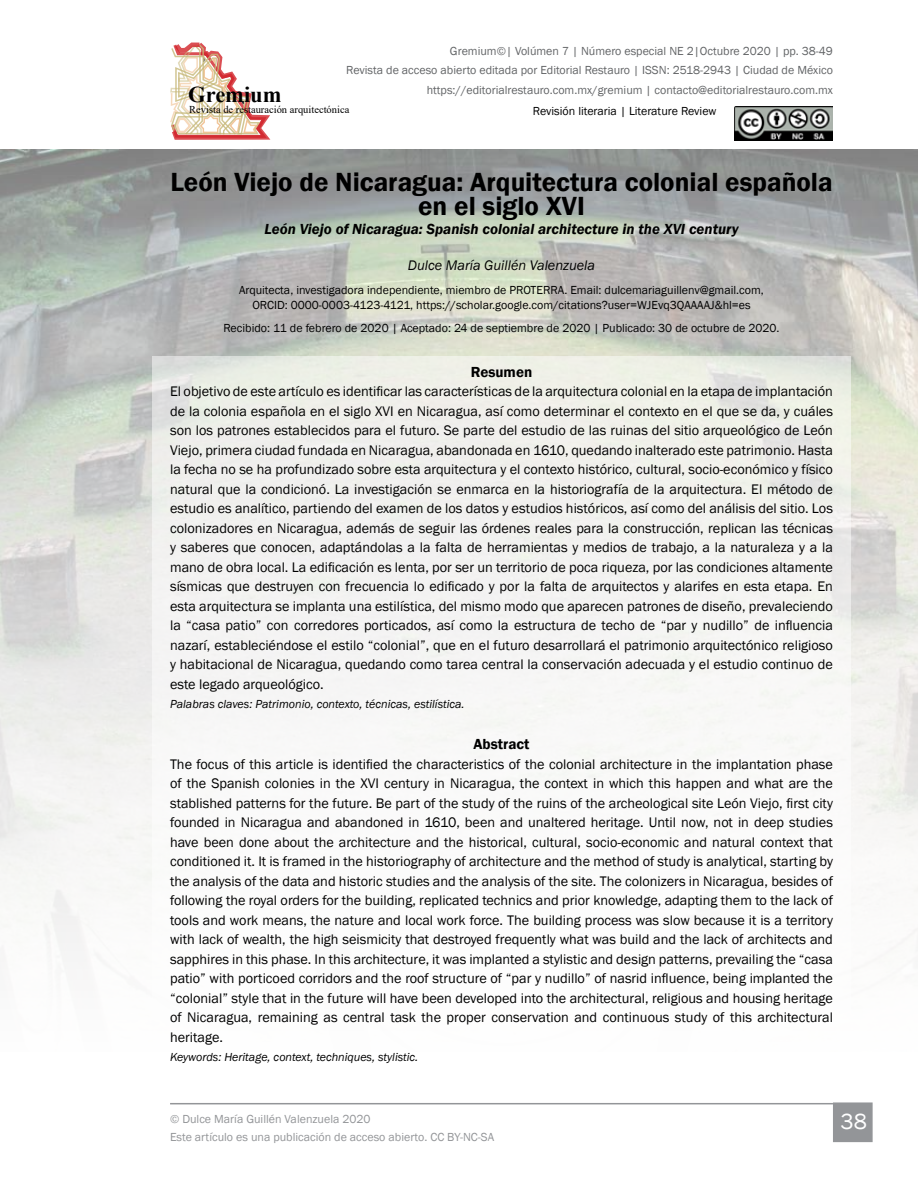
<style>
.page{position:relative;width:918px;height:1188px;background:#fff}
.page>*{position:absolute;margin:0;border:0;box-sizing:border-box;transform-origin:0 0}
.t1{font:600 27px/24px "Franklin Gothic";color:#000;text-align:center}
.t2{font:700 22.5px "Times New Roman";color:#000}
.t3{font:22.5px "Franklin Gothic";color:#fff}
.t4{font:italic 600 15px "Franklin Gothic";color:#000}
.t5{font:600 15px "Franklin Gothic";color:#000}
.t6{font:14.25px/19.5px "Franklin Gothic";color:#000;text-align:justify}
.t7{font:italic 14.25px "Franklin Gothic";color:#000}
.t8{font:12px/15px "Franklin Gothic";color:#000;text-align:center}
.t9{font:12px/19.5px "Franklin Gothic";color:#626466;text-align:right}
.t10{font:italic 12px "Franklin Gothic";color:#000}
.t11{font:12px "Franklin Gothic";color:#939598}
.t12{font:10.5px "Times New Roman";color:#000}
</style>
<div class="page">
<div style="left:833px;top:1102px;width:40px;height:40px;background:#939598;border:2px solid #939598"></div>
<hr style="left:170px;top:1103px;width:663px;height:1px;background:#939598">
<img style="left:734px;top:106px;width:99px;height:35px">
<svg style="left:170px;top:42px;width:101px;height:98px"></svg>
<img style="left:0;top:150px;width:918px;height:812px">
<div style="left:152px;top:356px;width:699px;height:726px;background:linear-gradient(to bottom,#edede8,#fff)"></div>
<p class="t9" style="left:346px;top:41px;width:488px">Gremium©| Volúmen 7 | Número especial NE 2|Octubre 2020 | pp. 38-49<br>Revista de acceso abierto editada por Editorial Restauro | ISSN: 2518-2943 | Ciudad de México https://editorialrestauro.com.mx/gremium | contacto@editorialrestauro.com.mx</p>
<p class="t12" style="left:189px;top:102px;width:162px">Revista de restauración arquitectónica</p>
<h2 class="t2" style="left:188px;top:79px;width:95px">Gremium</h2>
<p class="t8" style="left:533px;top:103px;width:185px">Revisión literaria | Literature Review</p>
<h1 class="t1" style="left:170px;top:170px;width:664px">León Viejo de Nicaragua: Arquitectura colonial española en el siglo XVI</h1>
<p class="t4" style="left:265px;top:219px;width:475px">León Viejo of Nicaragua: Spanish colonial architecture in the XVI century</p>
<p class="t7" style="left:408px;top:256px;width:189px">Dulce María Guillén Valenzuela</p>
<p class="t8" style="left:239px;top:282px;width:526px">Arquitecta, investigadora independiente, miembro de PROTERRA. Email: dulcemariaguillenv@gmail.com,<br>ORCID: 0000-0003-4123-4121, https://scholar.google.com/citations?user=WJEvq3QAAAAJ&amp;hl=es</p>
<p class="t8" style="left:223px;top:321px;width:558px">Recibido: 11 de febrero de 2020 | Aceptado: 24 de septiembre de 2020 | Publicado: 30 de octubre de 2020.</p>
<p class="t5" style="left:471px;top:363px;width:63px">Resumen</p>
<p class="t6" style="left:170px;top:382px;width:664px">El objetivo de este artículo es identificar las características de la arquitectura colonial en la etapa de implantación de la colonia española en el siglo XVI en Nicaragua, así como determinar el contexto en el que se da, y cuáles son los patrones establecidos para el futuro. Se parte del estudio de las ruinas del sitio arqueológico de León Viejo, primera ciudad fundada en Nicaragua, abandonada en 1610, quedando inalterado este patrimonio. Hasta la fecha no se ha profundizado sobre esta arquitectura y el contexto histórico, cultural, socio-económico y físico natural que la condicionó. La investigación se enmarca en la historiografía de la arquitectura. El método de estudio es analítico, partiendo del examen de los datos y estudios históricos, así como del análisis del sitio. Los colonizadores en Nicaragua, además de seguir las órdenes reales para la construcción, replican las técnicas y saberes que conocen, adaptándolas a la falta de herramientas y medios de trabajo, a la naturaleza y a la mano de obra local. La edificación es lenta, por ser un territorio de poca riqueza, por las condiciones altamente sísmicas que destruyen con frecuencia lo edificado y por la falta de arquitectos y alarifes en esta etapa. En esta arquitectura se implanta una estilística, del mismo modo que aparecen patrones de diseño, prevaleciendo la “casa patio” con corredores porticados, así como la estructura de techo de “par y nudillo” de influencia nazarí, estableciéndose el estilo “colonial”, que en el futuro desarrollará el patrimonio arquitectónico religioso y habitacional de Nicaragua, quedando como tarea central la conservación adecuada y el estudio continuo de este legado arqueológico.</p>
<p class="t10" style="left:170px;top:697px;width:296px">Palabras claves: Patrimonio, contexto, técnicas, estilística.</p>
<p class="t5" style="left:473px;top:735px;width:58px">Abstract</p>
<p class="t6" style="left:170px;top:755px;width:664px">The focus of this article is identified the characteristics of the colonial architecture in the implantation phase of the Spanish colonies in the XVI century in Nicaragua, the context in which this happen and what are the stablished patterns for the future. Be part of the study of the ruins of the archeological site León Viejo, first city founded in Nicaragua and abandoned in 1610, been and unaltered heritage. Until now, not in deep studies have been done about the architecture and the historical, cultural, socio-economic and natural context that conditioned it. It is framed in the historiography of architecture and the method of study is analytical, starting by the analysis of the data and historic studies and the analysis of the site. The colonizers in Nicaragua, besides of following the royal orders for the building, replicated technics and prior knowledge, adapting them to the lack of tools and work means, the nature and local work force. The building process was slow because it is a territory with lack of wealth, the high seismicity that destroyed frequently what was build and the lack of architects and sapphires in this phase. In this architecture, it was implanted a stylistic and design patterns, prevailing the “casa patio” with porticoed corridors and the roof structure of “par y nudillo” of nasrid influence, being implanted the “colonial” style that in the future will have been developed into the architectural, religious and housing heritage of Nicaragua, remaining as central task the proper conservation and continuous study of this architectural heritage.</p>
<p class="t10" style="left:170px;top:1050px;width:250px">Keywords: Heritage, context, techniques, stylistic.</p>
<p class="t11" style="left:170px;top:1112px;width:202px">© Dulce María Guillén Valenzuela 2020</p>
<h2 class="t3" style="left:841px;top:1107px;width:28px">38</h2>
<p class="t11" style="left:170px;top:1130px;width:326px">Este artículo es una publicación de acceso abierto. CC BY-NC-SA</p>
</div>
